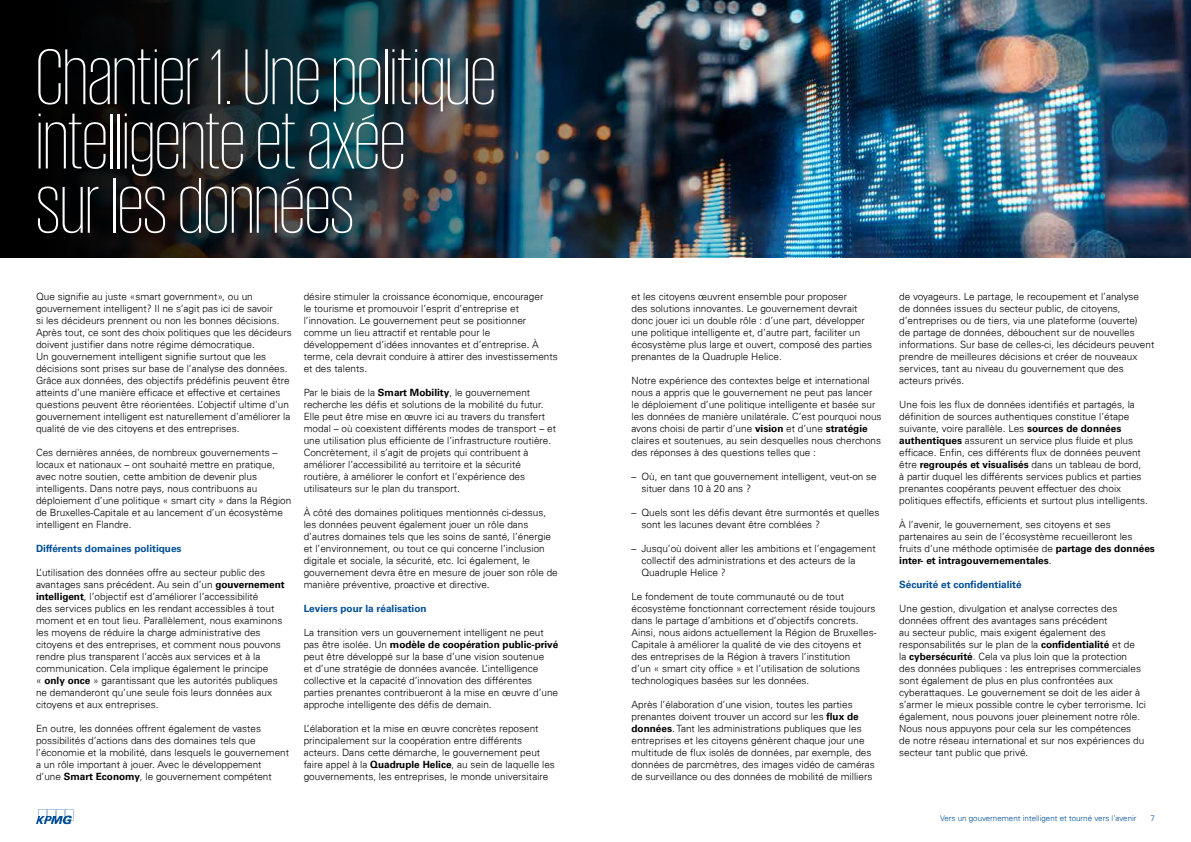
<style>
.page{position:relative;width:1191px;height:842px;background:#fff}
.page>*{position:absolute;margin:0;border:0;box-sizing:border-box;transform-origin:0 0}
.t1{font:200 80.9px/64.3px "KPMG";color:#fff}
.t2{font:300 10px/12px "Univers 45";color:#000}
.t3{font:700 10px "Univers 65";color:#004e98}
.t4{font:700 10px "Univers 65";color:#000}
.t5{font:300 8px "Univers 45";color:#004e98}
.s1{font-family:"Univers 65";font-weight:700}
.s2{font-family:"Univers 45";font-weight:300}
</style>
<div class="page">
<img style="left:729px;top:0;width:462px;height:258px">
<img style="left:0;top:0;width:729px;height:258px">
<svg style="left:36px;top:809px;width:37px;height:15px"></svg>
<h1 class="t1" style="left:36px;top:43px;width:461px">Chantier 1. Une politique intelligente et axée<br>sur les données</h1>
<p class="t2" style="left:36px;top:290px;width:257px">Que signifie au juste «smart government», ou un gouvernement intelligent? Il ne s’agit pas ici de savoir<br>si les décideurs prennent ou non les bonnes décisions.<br>Après tout, ce sont des choix politiques que les décideurs doivent justifier dans notre régime démocratique.<br>Un gouvernement intelligent signifie surtout que les décisions sont prises sur base de l’analyse des données.<br>Grâce aux données, des objectifs prédéfinis peuvent être atteints d’une manière efficace et effective et certaines questions peuvent être réorientées. L’objectif ultime d’un gouvernement intelligent est naturellement d’améliorer la qualité de vie des citoyens et des entreprises.</p>
<p class="t2" style="left:36px;top:446px;width:257px">Ces dernières années, de nombreux gouvernements – locaux et nationaux – ont souhaité mettre en pratique, avec notre soutien, cette ambition de devenir plus intelligents. Dans notre pays, nous contribuons au déploiement d’une politique « smart city » dans la Région de Bruxelles-Capitale et au lancement d’un écosystème intelligent en Flandre.</p>
<p class="t3" style="left:36px;top:543px;width:147px">Différents domaines politiques</p>
<p class="t2" style="left:36px;top:566px;width:250px">L’utilisation des données offre au secteur public des avantages sans précédent. Au sein d’un <span class="s1">gouvernement intelligent</span>, l’objectif est d’améliorer l’accessibilité<br>des services publics en les rendant accessibles à tout moment et en tout lieu. Parallèlement, nous examinons les moyens de réduire la charge administrative des citoyens et des entreprises, et comment nous pouvons rendre plus transparent l’accès aux services et à la communication. Cela implique également le principe<br>« <span class="s1">only once</span> » garantissant que les autorités publiques ne demanderont qu’une seule fois leurs données aux citoyens et aux entreprises.</p>
<p class="t2" style="left:36px;top:722px;width:255px">En outre, les données offrent également de vastes possibilités d’actions dans des domaines tels que l’économie et la mobilité, dans lesquels le gouvernement a un rôle important à jouer. Avec le développement d’une <span class="s1">Smart Economy</span>, le gouvernement compétent</p>
<p class="t2" style="left:304px;top:290px;width:255px">désire stimuler la croissance économique, encourager<br>le tourisme et promouvoir l’esprit d’entreprise et l’innovation. Le gouvernement peut se positionner comme un lieu attractif et rentable pour le développement d’idées innovantes et d’entreprise. À terme, cela devrait conduire à attirer des investissements et des talents.</p>
<p class="t2" style="left:304px;top:386px;width:254px">Par le biais de la <span class="s1">Smart Mobility</span>, le gouvernement recherche les défis et solutions de la mobilité du futur.<br>Elle peut être mise en œuvre ici au travers du transfert modal – où coexistent différents modes de transport – et une utilisation plus efficiente de l’infrastructure routière.<br>Concrètement, il s’agit de projets qui contribuent à améliorer l’accessibilité au territoire et la sécurité routière, à améliorer le confort et l’expérience des utilisateurs sur le plan du transport.</p>
<p class="t2" style="left:304px;top:506px;width:255px">À côté des domaines politiques mentionnés ci-dessus, les données peuvent également jouer un rôle dans d’autres domaines tels que les soins de santé, l’énergie et l’environnement, ou tout ce qui concerne l’inclusion digitale et sociale, la sécurité, etc. Ici également, le gouvernement devra être en mesure de jouer son rôle de manière préventive, proactive et directive.</p>
<p class="t3" style="left:304px;top:603px;width:124px">Leviers pour la réalisation</p>
<p class="t2" style="left:304px;top:626px;width:242px">La transition vers un gouvernement intelligent ne peut</p>
<p class="t4" style="left:304px;top:639px;width:256px"><span class="s2">pas être isolée. Un</span> modèle de coopération public-privé</p>
<p class="t2" style="left:304px;top:650px;width:256px">peut être développé sur la base d’une vision soutenue<br>et d’une stratégie de données avancée. L’intelligence collective et la capacité d’innovation des différentes parties prenantes contribueront à la mise en œuvre d’une approche intelligente des défis de demain.</p>
<p class="t2" style="left:304px;top:722px;width:253px">L’élaboration et la mise en œuvre concrètes reposent principalement sur la coopération entre différents acteurs. Dans cette démarche, le gouvernement peut faire appel à la <span class="s1">Quadruple Helice</span>, au sein de laquelle les gouvernements, les entreprises, le monde universitaire</p>
<p class="t2" style="left:631px;top:290px;width:242px">et les citoyens œuvrent ensemble pour proposer<br>des solutions innovantes. Le gouvernement devrait donc jouer ici un double rôle : d’une part, développer une politique intelligente et, d’autre part, faciliter un écosystème plus large et ouvert, composé des parties prenantes de la Quadruple Helice.</p>
<p class="t2" style="left:631px;top:374px;width:252px">Notre expérience des contextes belge et international nous a appris que le gouvernement ne peut pas lancer le déploiement d’une politique intelligente et basée sur les données de manière unilatérale. C’est pourquoi nous avons choisi de partir d’une <span class="s1">vision</span> et d’une <span class="s1">stratégie </span>claires et soutenues, au sein desquelles nous cherchons des réponses à des questions telles que :</p>
<p class="t2" style="left:641px;top:470px;width:237px;text-indent:-10px">– Où, en tant que gouvernement intelligent, veut-on se situer dans 10 à 20 ans ?</p>
<p class="t2" style="left:641px;top:506px;width:240px;text-indent:-10px">– Quels sont les défis devant être surmontés et quelles sont les lacunes devant être comblées ?</p>
<p class="t2" style="left:641px;top:542px;width:236px;text-indent:-10px">– Jusqu’où doivent aller les ambitions et l’engagement collectif des administrations et des acteurs de la<br>Quadruple Helice ?</p>
<p class="t2" style="left:631px;top:590px;width:246px">Le fondement de toute communauté ou de tout écosystème fonctionnant correctement réside toujours dans le partage d’ambitions et d’objectifs concrets.<br>Ainsi, nous aidons actuellement la Région de Bruxelles-Capitale à améliorer la qualité de vie des citoyens et des entreprises de la Région à travers l’institution<br>d’un « smart city office » et l’utilisation de solutions technologiques basées sur les données.</p>
<p class="t2" style="left:631px;top:698px;width:245px">Après l’élaboration d’une vision, toutes les parties prenantes doivent trouver un accord sur les <span class="s1">flux de données</span>. Tant les administrations publiques que les entreprises et les citoyens génèrent chaque jour une multitude de flux isolés de données, par exemple, des données de parcmètres, des images vidéo de caméras de surveillance ou des données de mobilité de milliers</p>
<p class="t2" style="left:899px;top:290px;width:257px">de voyageurs. Le partage, le recoupement et l’analyse<br>de données issues du secteur public, de citoyens, d’entreprises ou de tiers, via une plateforme (ouverte)<br>de partage de données, débouchent sur de nouvelles informations. Sur base de celles-ci, les décideurs peuvent prendre de meilleures décisions et créer de nouveaux services, tant au niveau du gouvernement que des acteurs privés.</p>
<p class="t2" style="left:899px;top:398px;width:250px">Une fois les flux de données identifiés et partagés, la définition de sources authentiques constitue l’étape suivante, voire parallèle. Les <span class="s1">sources de données authentiques</span> assurent un service plus fluide et plus efficace. Enfin, ces différents flux de données peuvent être <span class="s1">regroupés et visualisés</span> dans un tableau de bord, à partir duquel les différents services publics et parties prenantes coopérants peuvent effectuer des choix politiques effectifs, efficients et surtout plus intelligents.</p>
<p class="t2" style="left:899px;top:518px;width:257px">À l’avenir, le gouvernement, ses citoyens et ses partenaires au sein de l’écosystème recueilleront les fruits d’une méthode optimisée de <span class="s1">partage des données</span></p>
<p class="t4" style="left:899px;top:555px;width:154px">inter- et intragouvernementales<span class="s2">.</span></p>
<p class="t3" style="left:899px;top:579px;width:124px">Sécurité et confidentialité</p>
<p class="t2" style="left:899px;top:602px;width:248px">Une gestion, divulgation et analyse correctes des données offrent des avantages sans précédent<br>au secteur public, mais exigent également des responsabilités sur le plan de la <span class="s1">confidentialité</span> et de<br>la <span class="s1">cybersécurité</span>. Cela va plus loin que la protection<br>des données publiques : les entreprises commerciales sont également de plus en plus confrontées aux cyberattaques. Le gouvernement se doit de les aider à s’armer le mieux possible contre le cyber terrorisme. Ici également, nous pouvons jouer pleinement notre rôle.<br>Nous nous appuyons pour cela sur les compétences<br>de notre réseau international et sur nos expériences du secteur tant public que privé.</p>
<p class="t5" style="left:940px;top:813px;width:198px">Vers un gouvernement intelligent et tourné vers l’avenir</p>
<p class="t5" style="left:1150px;top:813px;width:6px">7</p>
</div>
